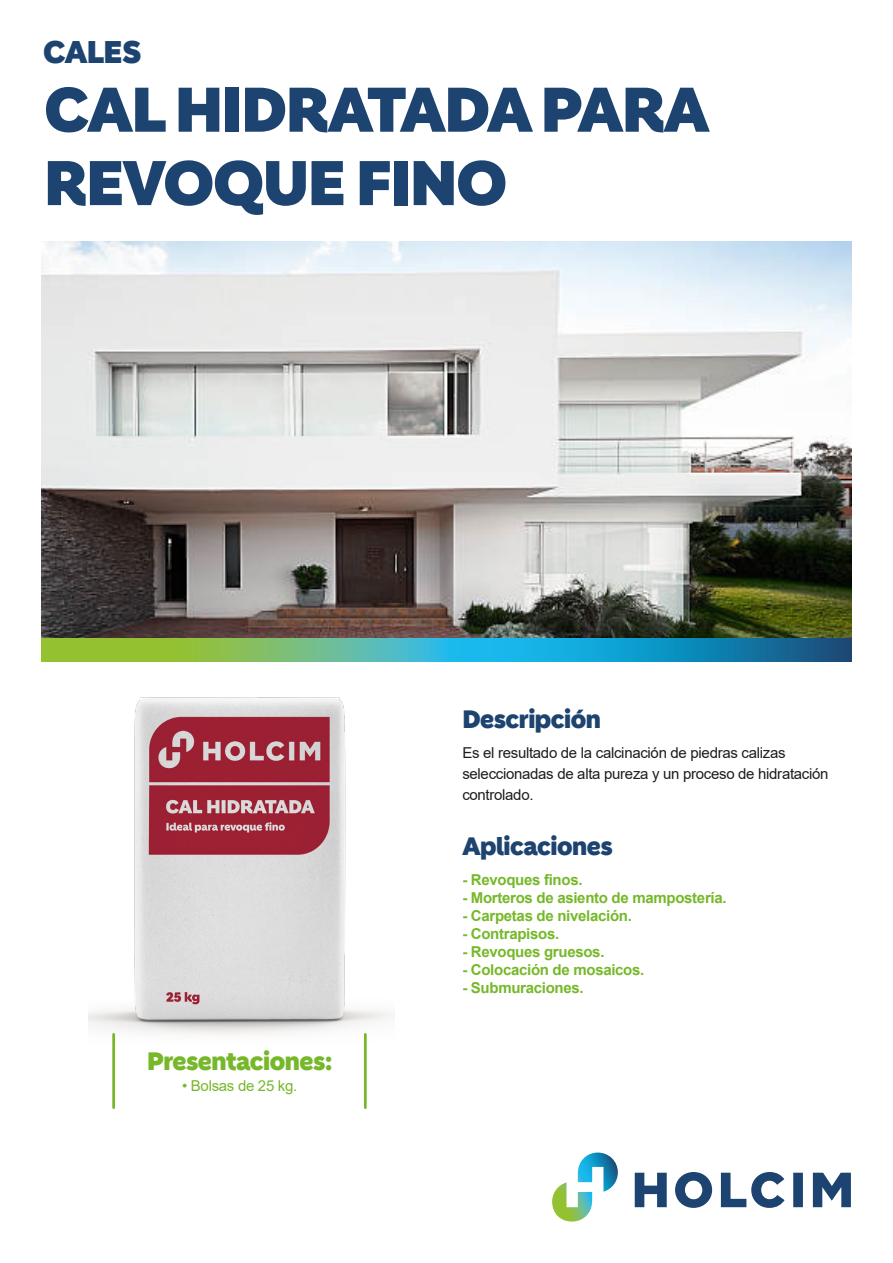
<style>
.page{position:relative;width:893px;height:1263px;background:#fff}
.page>*{position:absolute;margin:0;border:0;box-sizing:border-box;transform-origin:0 0}
.t1{font:900 61.2px/73.3px "Holcim Headline";letter-spacing:-.02em;color:#1d4370}
.t2{font:900 30.6px "Holcim Headline";letter-spacing:-.02em;color:#1d4370}
.t3{font:900 24.45px "Holcim Headline";letter-spacing:-.02em;color:#1d4370}
.t4{font:900 24.45px "Holcim Headline";letter-spacing:-.02em;color:#76b82a}
.t5{font:700 15px "Arial";letter-spacing:-.02em;color:#76b82a}
.t6{font:15px/21px "Arial";letter-spacing:-.02em;color:#1d1d1b}
.t7{font:15px "Arial";letter-spacing:-.02em;color:#76b82a}
</style>
<div class="page">
<img style="left:41px;top:241px;width:810px;height:397px">
<svg style="left:635px;top:1172px;width:216px;height:36px"></svg>
<svg style="left:552px;top:1152px;width:66px;height:69px"></svg>
<svg style="left:41px;top:638px;width:810px;height:23px;background:#3aa2a2"></svg>
<hr style="left:112px;top:1034px;width:3px;height:74px;background:#76b82a">
<hr style="left:364px;top:1034px;width:3px;height:74px;background:#76b82a">
<img style="left:89px;top:650px;width:306px;height:420px">
<h2 class="t2" style="left:43px;top:34px;width:100px">CALES</h2>
<h1 class="t1" style="left:44px;top:74px;width:667px">CAL HIDRATADA PARA<br>REVOQUE FINO</h1>
<h3 class="t4" style="left:147px;top:1047px;width:186px">Presentaciones:</h3>
<p class="t7" style="left:182px;top:1075px;width:117px">• Bolsas de 25 kg.</p>
<h3 class="t3" style="left:462px;top:704px;width:140px">Descripción</h3>
<p class="t6" style="left:462px;top:742px;width:368px">Es el resultado de la calcinación de piedras calizas seleccionadas de alta pureza y un proceso de hidratación controlado.</p>
<h3 class="t3" style="left:462px;top:832px;width:152px">Aplicaciones</h3>
<p class="t5" style="left:462px;top:869px;width:122px">- Revoques finos.</p>
<p class="t5" style="left:462px;top:887px;width:266px">- Morteros de asiento de mampostería.</p>
<p class="t5" style="left:462px;top:905px;width:171px">- Carpetas de nivelación.</p>
<p class="t5" style="left:462px;top:923px;width:98px">- Contrapisos.</p>
<p class="t5" style="left:462px;top:941px;width:144px">- Revoques gruesos.</p>
<p class="t5" style="left:462px;top:959px;width:184px">- Colocación de mosaicos.</p>
<p class="t5" style="left:462px;top:977px;width:123px">- Submuraciones.</p>
</div>
